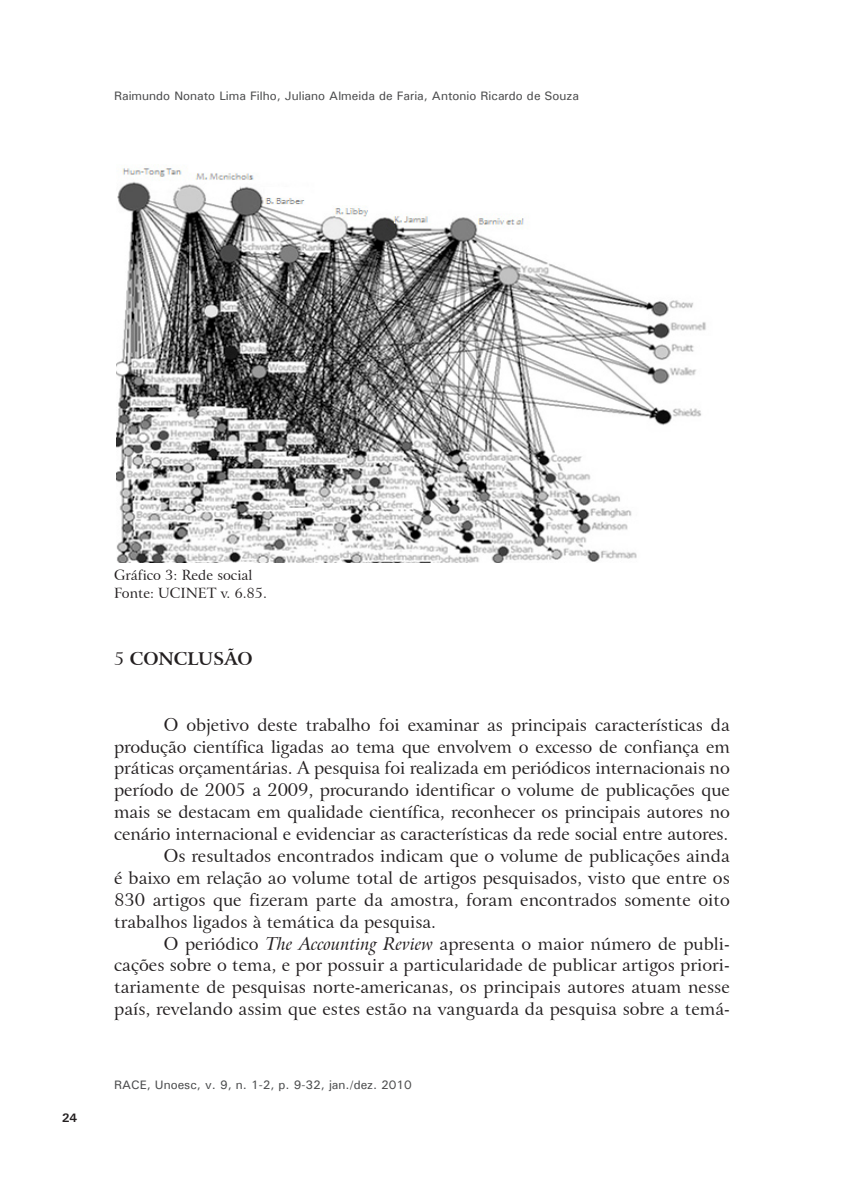
<style>
.page{position:relative;width:844px;height:1191px;background:#fff}
.page>*{position:absolute;margin:0;border:0;box-sizing:border-box;transform-origin:0 0}
.texto{font:17.5px/21.9px "Arrus BT";color:#231f20;text-align:justify}
.títulos_internos{font:700 17.5px "Arrus BT";color:#231f20}
.título_tabela{font:14px "Arrus BT";color:#231f20}
.t1{font:500 12.25px "Univers";color:#4b4c4d}
.t2{font:700 12.25px "Univers";color:#231f20}
.s1{font-weight:400}
.s2{font-style:italic}
</style>
<div class="page">
<img style="left:116px;top:168px;width:590px;height:394px">
<p class="t1" style="left:114px;top:88px;width:466px">Raimundo Nonato Lima Filho, Juliano Almeida de Faria, Antonio Ricardo de Souza</p>
<p class="t2" style="left:62px;top:1109px;width:17px">24</p>
<p class="título_tabela" style="left:114px;top:566px;width:140px">Gráfico 3: Rede social</p>
<p class="título_tabela" style="left:114px;top:584px;width:154px">Fonte: UCINET v. 6.85.</p>
<p class="títulos_internos" style="left:114px;top:648px;width:140px"><span class="s1">5</span> CONCLUSÃO</p>
<p class="texto" style="left:114px;top:714px;width:617px;text-indent:50px">O objetivo deste trabalho foi examinar as principais características da produção científica ligadas ao tema que envolvem o excesso de confiança em práticas orçamentárias. A pesquisa foi realizada em periódicos internacionais no período de 2005 a 2009, procurando identificar o volume de publicações que mais se destacam em qualidade científica, reconhecer os principais autores no cenário internacional e evidenciar as características da rede social entre autores.</p>
<p class="texto" style="left:114px;top:845px;width:617px;text-indent:50px">Os resultados encontrados indicam que o volume de publicações ainda é baixo em relação ao volume total de artigos pesquisados, visto que entre os 830 artigos que fizeram parte da amostra, foram encontrados somente oito trabalhos ligados à temática da pesquisa.</p>
<p class="texto" style="left:114px;top:932px;width:617px;text-indent:50px">O periódico <span class="s2">The Accounting Review</span> apresenta o maior número de publi&shy;cações sobre o tema, e por possuir a particularidade de publicar artigos priori&shy;tariamente de pesquisas norte-americanas, os principais autores atuam nesse país, revelando assim que estes estão na vanguarda da pesquisa sobre a temá-</p>
<p class="t1" style="left:114px;top:1076px;width:299px">RACE, Unoesc, v. 9, n. 1-2, p. 9-32, jan./dez. 2010</p>
</div>
